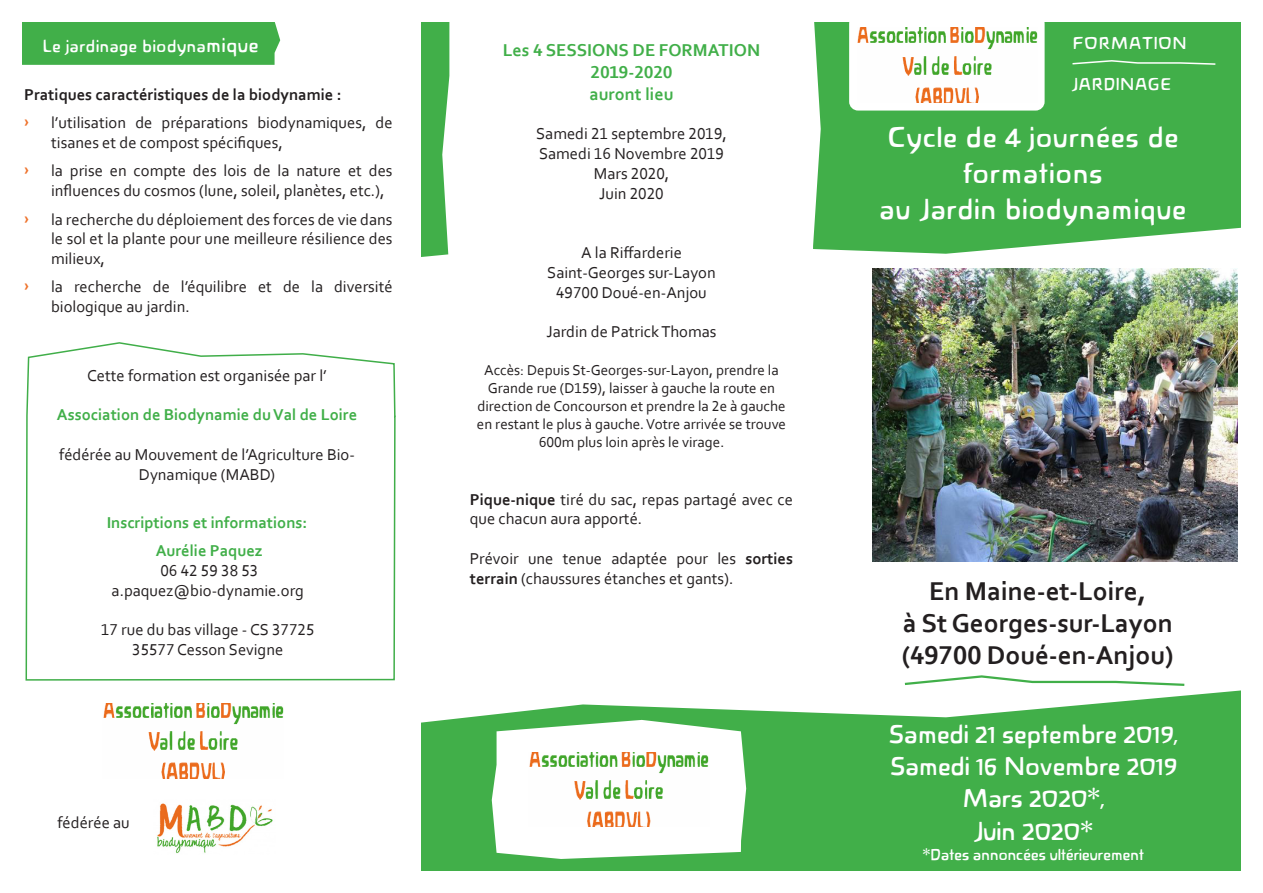
<style>
.page{position:relative;width:1263px;height:893px;background:#fff}
.page>*{position:absolute;margin:0;border:0;box-sizing:border-box;transform-origin:0 0}
.t1{font:30px/36px "Novalis Medium Roman";color:#fff;text-align:center}
.t2{font:27px "Novalis Medium Roman";letter-spacing:-.03em;color:#fff}
.t3{font:700 27px/32.4px "Corbel";color:#231f20}
.t4{font:700 18px "Corbel";color:#41af49}
.t5{font:18px "Novalis Medium Roman";color:#fff}
.t6{font:16.5px/19.8px "Corbel";color:#231f20}
.t7{font:700 16.5px "Corbel";color:#41af49}
.t8{font:700 16.5px "Corbel";color:#231f20}
.t9{font:16.5px "Novalis Medium Roman";letter-spacing:-.03em;color:#fff}
.t10{font:15px/18px "Corbel";color:#231f20;text-align:center}
.s1{font-size:21px}
.s2{font-weight:700}
</style>
<div class="page">
<svg style="left:421px;top:22px;width:820px;height:247px;background:#57b85e"></svg>
<svg style="left:421px;top:690px;width:820px;height:181px;background:#5bba62"></svg>
<svg style="left:442px;top:22px;width:379px;height:247px"></svg>
<div style="left:22px;top:22px;width:258px;height:43px;background:#41af49"></div>
<div style="left:849px;top:15px;width:195px;height:96px;background:#fff;border-radius:9px"></div>
<svg style="left:904px;top:675px;width:281px;height:11px"></svg>
<svg style="left:1071px;top:59px;width:146px;height:7px"></svg>
<img style="left:872px;top:269px;width:365px;height:292px">
<svg style="left:25px;top:342px;width:371px;height:339px"></svg>
<img style="left:157px;top:803px;width:116px;height:51px">
<img style="left:857px;top:28px;width:181px;height:75px">
<svg style="left:492px;top:720px;width:254px;height:139px"></svg>
<img style="left:529px;top:752px;width:180px;height:75px">
<img style="left:103px;top:703px;width:180px;height:75px">
<p class="t5" style="left:43px;top:36px;width:218px">Le jardinage biodyna<span class="s1">mique</span></p>
<p class="t8" style="left:24px;top:84px;width:319px">Pratiques caractéristiques de la biodynamie :</p>
<p class="t6" style="left:51px;top:113px;width:343px">l’utilisation de préparations biodynamiques, de tisanes et de compost spécifiques,</p>
<p class="t6" style="left:51px;top:161px;width:343px">la prise en compte des lois de la nature et des influences du cosmos (lune, soleil, planètes, etc.),</p>
<p class="t6" style="left:51px;top:209px;width:343px;text-align:justify">la recherche du déploiement des forces de vie dans le sol et la plante pour une meilleure résilience des milieux,</p>
<p class="t6" style="left:51px;top:277px;width:343px">la recherche de l’équilibre et de la diversité biologique au jardin.</p>
<p class="t6" style="left:87px;top:365px;width:241px">Cette formation est organisée par l’</p>
<p class="t7" style="left:57px;top:405px;width:302px">Association de Biodynamie du Val de Loire</p>
<p class="t6" style="left:59px;top:444px;width:297px;text-align:center">fédérée au Mouvement de l’Agriculture Bio-<br>Dynamique (MABD)</p>
<p class="t7" style="left:107px;top:512px;width:202px">Inscriptions et informations:</p>
<p class="t7" style="left:156px;top:540px;width:108px">Aurélie Paquez</p>
<p class="t6" style="left:160px;top:560px;width:99px">06 42 59 38 53</p>
<p class="t6" style="left:112px;top:580px;width:194px">a.paquez@bio-dynamie.org</p>
<p class="t6" style="left:101px;top:620px;width:215px">17 rue du bas village - CS 37725</p>
<p class="t6" style="left:132px;top:639px;width:152px">35577 Cesson Sevigne</p>
<p class="t6" style="left:57px;top:812px;width:74px">fédérée au</p>
<p class="t4" style="left:503px;top:39px;width:259px">Les 4 SESSIONS DE FORMATION</p>
<p class="t4" style="left:590px;top:61px;width:83px">2019-2020</p>
<p class="t4" style="left:589px;top:83px;width:85px">auront lieu</p>
<p class="t6" style="left:536px;top:123px;width:192px">Samedi 21 septembre 2019,</p>
<p class="t6" style="left:539px;top:143px;width:186px">Samedi 16 Novembre 2019</p>
<p class="t6" style="left:594px;top:163px;width:77px">Mars 2020,</p>
<p class="t6" style="left:599px;top:183px;width:66px">Juin 2020</p>
<p class="t6" style="left:581px;top:242px;width:102px">A la Riffarderie</p>
<p class="t6" style="left:547px;top:262px;width:170px">Saint-Georges sur-Layon</p>
<p class="t6" style="left:556px;top:282px;width:152px">49700 Doué-en-Anjou</p>
<p class="t6" style="left:546px;top:321px;width:171px">Jardin de Patrick Thomas</p>
<p class="t10" style="left:477px;top:361px;width:311px">Accès: Depuis St-Georges-sur-Layon, prendre la Grande rue (D159), laisser à gauche la route en direction de Concourson et prendre la 2e à gauche en restant le plus à gauche. Votre arrivée se trouve 600m plus loin après le virage.</p>
<p class="t6" style="left:470px;top:489px;width:325px"><span class="s2">Pique-nique</span> tiré du sac, repas partagé avec ce que chacun aura apporté.</p>
<p class="t6" style="left:470px;top:548px;width:325px">Prévoir une tenue adaptée pour les <span class="s2">sorties terrain</span> (chaussures étanches et gants).</p>
<p class="t5" style="left:1072px;top:33px;width:116px">FORMATION</p>
<p class="t5" style="left:1071px;top:74px;width:101px">JARDINAGE</p>
<p class="t1" style="left:887px;top:120px;width:293px">Cycle de 4 journées de formations</p>
<p class="t1" style="left:879px;top:192px;width:309px">au Jardin biodynamique</p>
<p class="t3" style="left:929px;top:574px;width:219px">En Maine-et-Loire,</p>
<p class="t3" style="left:902px;top:606px;width:273px">à St Georges-sur-Layon (49700 Doué-en-Anjou)</p>
<p class="t2" style="left:888px;top:718px;width:292px">Samedi 21 septembre 2019,</p>
<p class="t2" style="left:889px;top:751px;width:290px">Samedi 16 Novembre 2019</p>
<p class="t2" style="left:962px;top:783px;width:145px">Mars 2020*,</p>
<p class="t2" style="left:973px;top:816px;width:121px">Juin 2020*</p>
<p class="t9" style="left:922px;top:845px;width:223px">*Dates annoncées ultérieurement</p>
</div>
